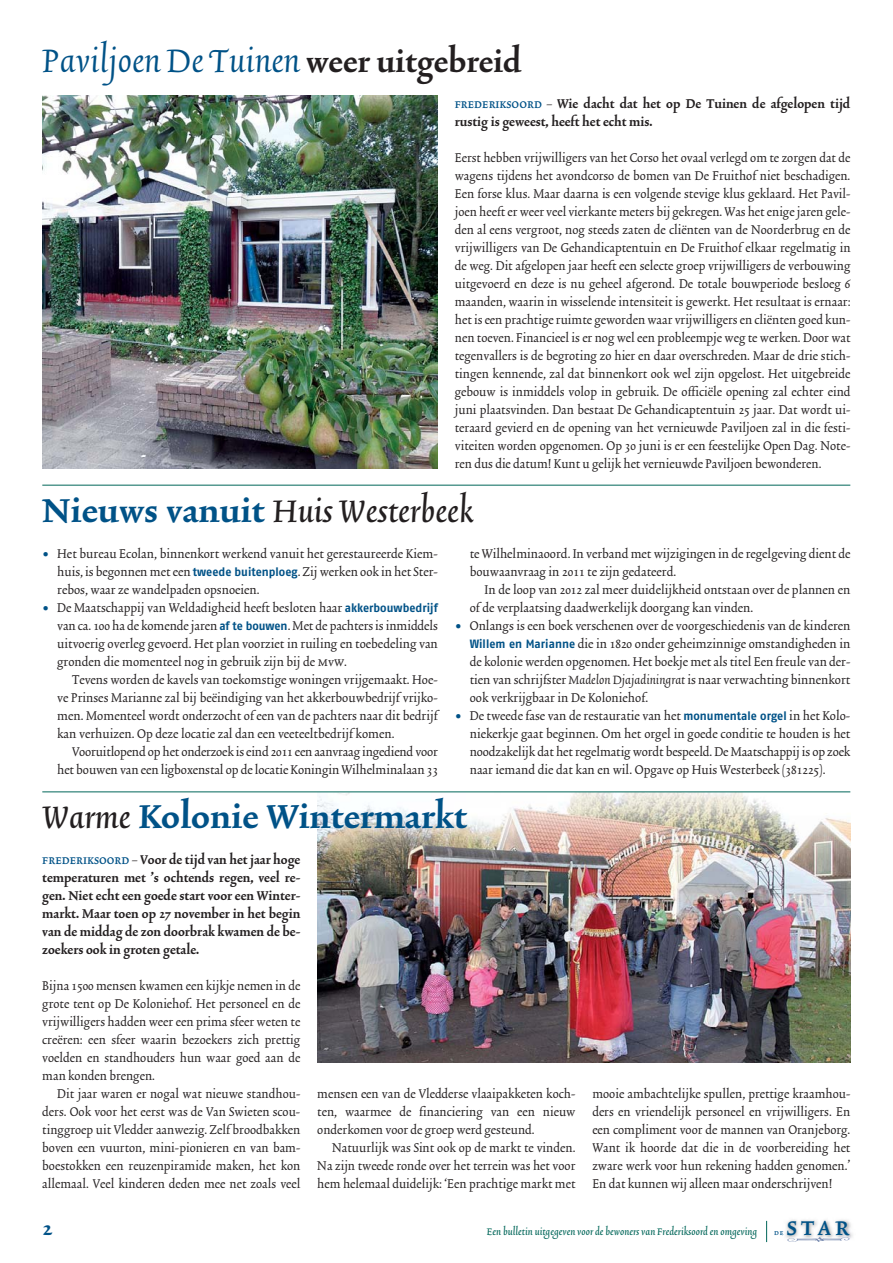
<style>
.page{position:relative;width:893px;height:1263px;background:#fff}
.page>*{position:absolute;margin:0;border:0;box-sizing:border-box;transform-origin:0 0}
.t1{font:italic 40.5px "Trinite No 3";letter-spacing:.005em;color:#005287}
.t2{font:39px "Trinite No 3 Med Ita";letter-spacing:.005em;color:#231f20}
.t3{font:700 39px "Trinite No 3";letter-spacing:.005em;color:#005287}
.t4{font:30.45px "Trinite No 2 Med Con Exp";color:#005287}
.t5{font:700 24px "Trinite No 3";color:#005287}
.t6{font:15px/18px "Trinite No 2 Rom Con";letter-spacing:.005em;color:#231f20;text-align:justify}
.t7{font:700 15px/18px "Trinite No 3";letter-spacing:.005em;color:#231f20;text-align:justify;scale:.94 1}
.t8{font:12px "Trinite No 3 Med Ita";letter-spacing:.005em;color:#006659}
.t9{font:8.7px "Trinite No 2 Med Con Exp";color:#005287}
.s1{font-weight:700;font-style:normal;font-size:36px;color:#231f20}
.s2{font-family:"Trinite No 3 Med Con Exp";font-weight:400;color:#005287}
.s3{font-family:"Trinite No 2 Rom Con";font-weight:400}
.s4{font-family:"Trinite No 3";font-weight:700;color:#005287}
.s5{font-family:"Fago No";font-weight:700;font-size:18px;color:#005287}
.s6{font-family:"Fago No";font-weight:700;font-size:12px;color:#005287}
.s7{font-family:"Trinite No 2";font-style:italic}
.s8{font-family:"Trinite No 3 Med Ita";font-weight:400;color:#231f20}
.s9{font-family:"Trinite No 3 Rom Con Exp"}
</style>
<div class="page">
<img style="left:786px;top:1219px;width:67px;height:21px">
<svg style="left:782px;top:1231px;width:67px;height:11px"></svg>
<svg style="left:766px;top:1221px;width:1px;height:21px"></svg>
<hr style="left:42px;top:485px;width:808px;height:1px;background:#006659">
<img style="left:42px;top:96px;width:396px;height:372px">
<img style="left:317px;top:793px;width:533px;height:269px">
<hr style="left:42px;top:792px;width:808px;height:1px;background:#006659">
<h1 class="t1" style="left:42px;top:40px;width:480px">Paviljoen De Tuinen <span class="s1">weer uitgebreid</span></h1>
<p class="t7" style="left:455px;top:96px;width:422px"><span class="s2">frederiksoord</span> <span class="s3">—</span> Wie dacht dat het op De Tuinen de afgelopen tijd rustig is geweest, heeft het echt mis.</p>
<p class="t6" style="left:455px;top:150px;width:397px">Eerst hebben vrijwilligers van het Corso het ovaal verlegd om te zorgen dat de wagens tijdens het avondcorso de bomen van De Fruithof niet beschadigen.<br>Een forse klus. Maar daarna is een volgende stevige klus geklaard. Het Pavil&shy;joen heeft er weer veel vierkante meters bij gekregen. Was het enige jaren gele&shy;den al eens vergroot, nog steeds zaten de cliënten van de Noorderbrug en de vrijwilligers van De Gehandicaptentuin en De Fruithof elkaar regelmatig in de weg. Dit afgelopen jaar heeft een selecte groep vrijwilligers de verbouwing uitgevoerd en deze is nu geheel afgerond. De totale bouwperiode besloeg 6 maanden, waarin in wisselende intensiteit is gewerkt. Het resultaat is ernaar: het is een prachtige ruimte geworden waar vrijwilligers en cliënten goed kun&shy;nen toeven. Financieel is er nog wel een probleempje weg te werken. Door wat tegenvallers is de begroting zo hier en daar overschreden. Maar de drie stich&shy;tingen kennende, zal dat binnenkort ook wel zijn opgelost. Het uitgebreide gebouw is inmiddels volop in gebruik. De officiële opening zal echter eind juni plaatsvinden. Dan bestaat De Gehandicaptentuin 25 jaar. Dat wordt ui&shy;teraard gevierd en de opening van het vernieuwde Paviljoen zal in die festi&shy;viteiten worden opgenomen. Op 30 juni is er een feestelijke Open Dag. Note&shy;ren dus die datum! Kunt u gelijk het vernieuwde Paviljoen bewonderen.</p>
<h2 class="t2" style="left:42px;top:492px;width:432px"><span class="s4">Nieuws vanuit</span> Huis Westerbeek</h2>
<p class="t6" style="left:470px;top:546px;width:382px">te Wilhelminaoord. In verband met wijzigingen in de regelgeving dient de bouwaanvraag in 2011 te zijn gedateerd.</p>
<p class="t6" style="left:470px;top:582px;width:382px;text-indent:15px">In de loop van 2012 zal meer duidelijkheid ontstaan over de plannen en of de verplaatsing daadwerkelijk doorgang kan vinden.</p>
<p class="t6" style="left:470px;top:618px;width:382px;text-indent:-15px"><span class="s5">•</span> Onlangs is een boek verschenen over de voorgeschiedenis van de kinderen <span class="s6">Willem en Marianne</span> die in 1820 onder geheimzinnige omstandigheden in de kolonie werden opgenomen. Het boekje met als titel Een freule van der&shy;tien van schrijfster <span class="s7">Madelon Djajadiningrat</span> is naar verwachting binnenkort ook verkrijgbaar in De Koloniehof.</p>
<p class="t6" style="left:470px;top:708px;width:382px;text-indent:-15px"><span class="s5">•</span> De tweede fase van de restauratie van het <span class="s6">monumentale orgel</span> in het Kolo&shy;niekerkje gaat beginnen. Om het orgel in goede conditie te houden is het noodzakelijk dat het regelmatig wordt bespeeld. De Maatschappij is op zoek naar iemand die dat kan en wil. Opgave op Huis Westerbeek (381225).</p>
<h2 class="t3" style="left:42px;top:798px;width:426px"><span class="s8">Warme</span> Kolonie Wintermarkt</h2>
<p class="t6" style="left:57px;top:546px;width:382px;text-indent:-15px"><span class="s5">•</span> Het bureau Ecolan, binnenkort werkend vanuit het gerestaureerde Kiem&shy;huis, is begonnen met een <span class="s6">tweede buitenploeg</span>. Zij werken ook in het Ster&shy;rebos, waar ze wandelpaden opsnoeien.</p>
<p class="t6" style="left:57px;top:600px;width:382px;text-indent:-15px"><span class="s5">•</span> De Maatschappij van Weldadigheid heeft besloten haar <span class="s6">akkerbouwbedrijf </span>van ca. 100 ha de komende jaren <span class="s6">af te bouwen</span>. Met de pachters is inmiddels uitvoerig overleg gevoerd. Het plan voorziet in ruiling en toebedeling van gronden die momenteel nog in gebruik zijn bij de <span class="s9">m</span>v<span class="s9">w</span>.</p>
<p class="t6" style="left:57px;top:672px;width:382px;text-indent:15px">Tevens worden de kavels van toekomstige woningen vrijgemaakt. Hoe&shy;ve Prinses Marianne zal bij beëindiging van het akkerbouwbedrijf vrijko&shy;men. Momenteel wordt onderzocht of een van de pachters naar dit bedrijf kan verhuizen. Op deze locatie zal dan een veeteeltbedrijf komen.</p>
<p class="t6" style="left:57px;top:744px;width:382px;text-align:right">Vooruitlopend op het onderzoek is eind 2011 een aanvraag ingediend voor het bouwen van een ligboxenstal op de locatie Koningin Wilhelminalaan 33</p>
<p class="t7" style="left:42px;top:852px;width:276px"><span class="s2">frederiksoord</span> <span class="s3">—</span> Voor de tijd van het jaar hoge temperaturen met ’s ochtends regen, veel re&shy;gen. Niet echt een goede start voor een Winter&shy;markt. Maar toen op 27 november in het begin van de middag de zon doorbrak kwamen de be&shy;zoekers ook in groten getale.</p>
<p class="t6" style="left:42px;top:978px;width:259px">Bijna 1500 mensen kwamen een kijkje nemen in de grote tent op De Koloniehof. Het personeel en de vrijwilligers hadden weer een prima sfeer weten te creëren: een sfeer waarin bezoekers zich prettig voelden en standhouders hun waar goed aan de man konden brengen.</p>
<p class="t6" style="left:42px;top:1086px;width:260px;text-indent:15px">Dit jaar waren er nogal wat nieuwe standhou&shy;ders. Ook voor het eerst was de Van Swieten scou&shy;tinggroep uit Vledder aanwezig. Zelf broodbakken boven een vuurton, mini-pionieren en van bam&shy;boestokken een reuzenpiramide maken, het kon allemaal. Veel kinderen deden mee net zoals veel</p>
<p class="t6" style="left:317px;top:1086px;width:260px">mensen een van de Vledderse vlaaipakketen koch&shy;ten, waarmee de financiering van een nieuw onderkomen voor de groep werd gesteund.</p>
<p class="t6" style="left:317px;top:1140px;width:260px;text-indent:15px">Natuurlijk was Sint ook op de markt te vinden.<br>Na zijn tweede ronde over het terrein was het voor hem helemaal duidelijk: ‘Een prachtige markt met</p>
<p class="t6" style="left:592px;top:1086px;width:260px">mooie ambachtelijke spullen, prettige kraamhou&shy;ders en vriendelijk personeel en vrijwilligers. En een compliment voor de mannen van Oranjeborg.<br>Want ik hoorde dat die in de voorbereiding het zware werk voor hun rekening hadden genomen.’ En dat kunnen wij alleen maar onderschrijven!</p>
<h3 class="t5" style="left:42px;top:1216px;width:12px">2</h3>
<p class="t8" style="left:487px;top:1225px;width:272px">Een bulletin uitgegeven voor de bewoners van Frederiksoord en omgeving</p>
<p class="t9" style="left:774px;top:1227px;width:11px">de</p>
<h3 class="t4" style="left:786px;top:1207px;width:64px">star</h3>
</div>
